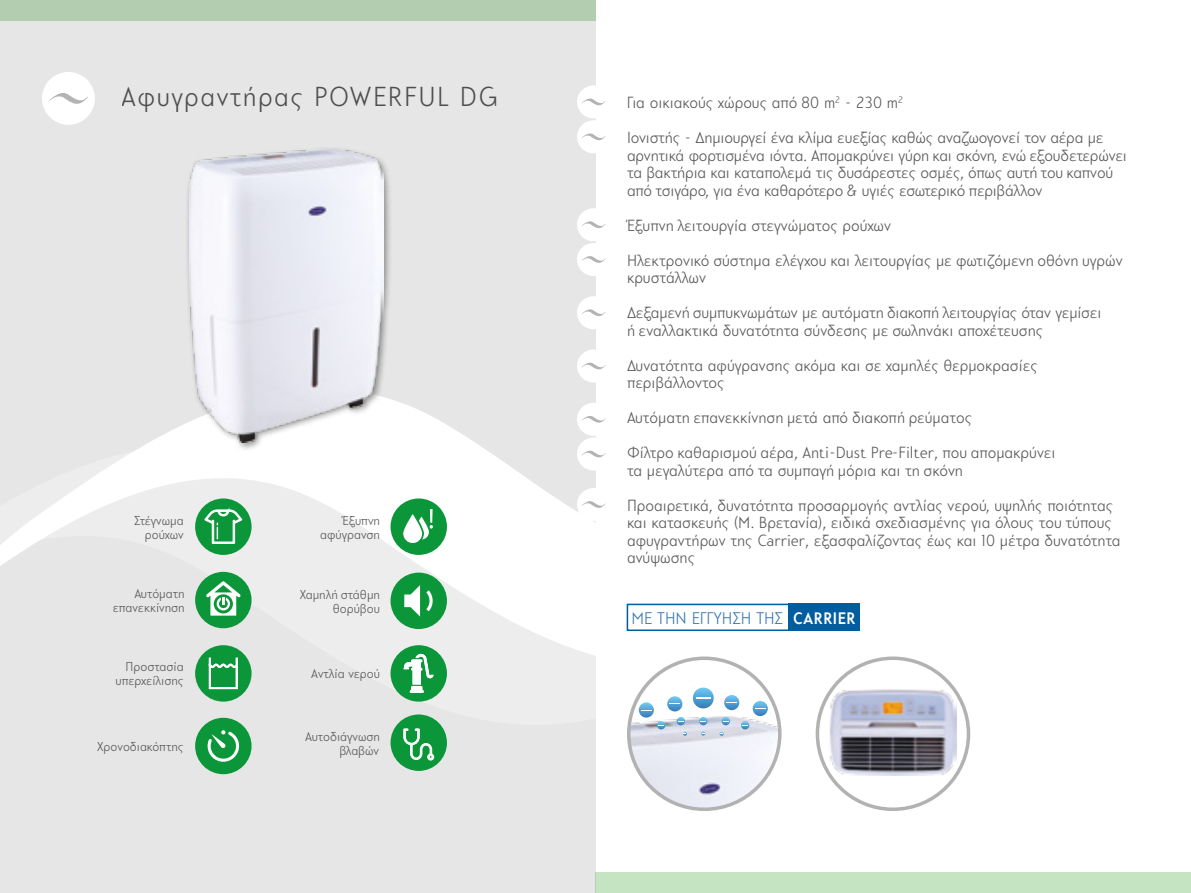
<style>
.page{position:relative;width:1191px;height:893px;background:#fff}
.page>*{position:absolute;margin:0;border:0;box-sizing:border-box;transform-origin:0 0}
.t1{font:300 29.75px "CF Roxan";letter-spacing:.05em;color:#575756}
.t2{font:300 18.2px "CF Roxan";color:#3876b2}
.t3{font:300 17.5px/35px "CF Roxan";letter-spacing:-.01em;color:#575756}
.t4{font:300 14px/14px "CF Roxan";color:#575756;text-align:right}
.s1{font-weight:700;color:#fff}
</style>
<div class="page">
<div style="left:0;top:0;width:595px;height:893px;background:#e6e6e6"></div>
<svg style="left:158px;top:381px;width:804px;height:317px"></svg>
<svg style="left:0;top:438px;width:828px;height:289px"></svg>
<div style="left:0;top:0;width:595px;height:21px;background:#b2cdaf"></div>
<div style="left:595px;top:872px;width:596px;height:21px;background:#c5e4c2"></div>
<div style="left:42px;top:72px;width:53px;height:53px;background:#fff;border-radius:50%"></div>
<svg style="left:49px;top:93px;width:39px;height:11px"></svg>
<div style="left:577px;top:85px;width:33px;height:33px;background:#fff;border-radius:50%"></div>
<svg style="left:581px;top:98px;width:25px;height:8px"></svg>
<div style="left:577px;top:120px;width:33px;height:33px;background:#fff;border-radius:50%"></div>
<svg style="left:582px;top:133px;width:24px;height:8px"></svg>
<div style="left:577px;top:208px;width:33px;height:33px;background:#fff;border-radius:50%"></div>
<svg style="left:581px;top:221px;width:25px;height:7px"></svg>
<div style="left:577px;top:243px;width:33px;height:33px;background:#fff;border-radius:50%"></div>
<svg style="left:581px;top:256px;width:25px;height:7px"></svg>
<div style="left:577px;top:296px;width:33px;height:33px;background:#fff;border-radius:50%"></div>
<svg style="left:581px;top:309px;width:25px;height:7px"></svg>
<div style="left:577px;top:349px;width:33px;height:33px;background:#fff;border-radius:50%"></div>
<svg style="left:581px;top:362px;width:25px;height:8px"></svg>
<div style="left:577px;top:403px;width:33px;height:33px;background:#fff;border-radius:50%"></div>
<svg style="left:581px;top:416px;width:25px;height:7px"></svg>
<div style="left:577px;top:488px;width:33px;height:33px;background:#fff;border-radius:50%"></div>
<svg style="left:581px;top:501px;width:25px;height:7px"></svg>
<div style="left:577px;top:437px;width:33px;height:33px;background:#fff;border-radius:50%"></div>
<svg style="left:581px;top:450px;width:25px;height:8px"></svg>
<div style="left:185px;top:148px;width:207px;height:304px;background:#000;opacity:.4"></div>
<img style="left:189px;top:149px;width:195px;height:293px">
<div style="left:788px;top:604px;width:71px;height:27px;background:#005d9f"></div>
<div style="left:626px;top:604px;width:233px;height:27px;border:2px solid #005d9f"></div>
<div style="left:195px;top:498px;width:56px;height:57px;background:#0b9739;border-radius:50%"></div>
<svg style="left:204px;top:507px;width:38px;height:37px"></svg>
<div style="left:195px;top:572px;width:56px;height:56px;background:#0b9739;border-radius:50%"></div>
<svg style="left:206px;top:581px;width:35px;height:35px"></svg>
<div style="left:195px;top:718px;width:56px;height:56px;background:#0b9739;border-radius:50%"></div>
<div style="left:390px;top:645px;width:57px;height:57px;background:#0b9739;border-radius:50%"></div>
<div style="left:390px;top:498px;width:57px;height:57px;background:#0b9739;border-radius:50%"></div>
<div style="left:195px;top:645px;width:56px;height:57px;background:#0b9739;border-radius:50%"></div>
<svg style="left:209px;top:658px;width:29px;height:31px"></svg>
<svg style="left:403px;top:653px;width:30px;height:40px"></svg>
<div style="left:390px;top:573px;width:57px;height:56px;background:#0b9739;border-radius:50%"></div>
<svg style="left:404px;top:585px;width:16px;height:32px"></svg>
<svg style="left:426px;top:590px;width:7px;height:21px"></svg>
<svg style="left:403px;top:514px;width:19px;height:29px"></svg>
<svg style="left:419px;top:509px;width:14px;height:30px"></svg>
<div style="left:390px;top:714px;width:57px;height:57px;background:#0b9739;border-radius:50%"></div>
<svg style="left:403px;top:728px;width:31px;height:32px"></svg>
<svg style="left:208px;top:730px;width:32px;height:32px"></svg>
<img style="left:829px;top:689px;width:128px;height:87px">
<div style="left:815px;top:656px;width:155px;height:155px;border:4px solid #b3b2b2;border-radius:50%"></div>
<img style="left:629px;top:716px;width:151px;height:93px">
<div style="left:627px;top:656px;width:154px;height:155px;border:4px solid #b3b2b2;border-radius:50%"></div>
<svg style="left:693px;top:687px;width:20px;height:21px"></svg>
<svg style="left:696px;top:697px;width:14px;height:1px"></svg>
<svg style="left:639px;top:702px;width:15px;height:16px"></svg>
<svg style="left:752px;top:701px;width:16px;height:15px"></svg>
<svg style="left:724px;top:695px;width:15px;height:15px"></svg>
<svg style="left:667px;top:696px;width:15px;height:15px"></svg>
<svg style="left:657px;top:721px;width:8px;height:8px"></svg>
<svg style="left:741px;top:721px;width:8px;height:8px"></svg>
<svg style="left:699px;top:717px;width:8px;height:8px"></svg>
<svg style="left:721px;top:717px;width:9px;height:8px"></svg>
<svg style="left:683px;top:732px;width:4px;height:4px"></svg>
<svg style="left:719px;top:732px;width:4px;height:4px"></svg>
<svg style="left:701px;top:731px;width:4px;height:5px"></svg>
<svg style="left:676px;top:717px;width:9px;height:8px"></svg>
<h1 class="t1" style="left:122px;top:80px;width:378px">Αφυγραντήρας POWERFUL DG</h1>
<p class="t3" style="left:627px;top:86px;width:478px">Για οικιακούς χώρους από 80 m<sup>2</sup> - 230 m<sup>2<br></sup>Ιονιστής - Δημιουργεί ένα κλίμα ευεξίας καθώς αναζωογονεί τον αέρα με</p>
<p class="t3" style="left:627px;top:147px;width:501px;line-height:17.5px">αρνητικά φορτισμένα ιόντα. Απομακρύνει γύρη και σκόνη, ενώ εξουδετερώνει τα βακτήρια και καταπολεμά τις δυσάρεστες οσμές, όπως αυτή του καπνού από τσιγάρο, για ένα καθαρότερο &amp; υγιές εσωτερικό περιβάλλον</p>
<p class="t3" style="left:627px;top:208px;width:497px">Έξυπνη λειτουργία στεγνώματος ρούχων<br>Ηλεκτρονικό σύστημα ελέγχου και λειτουργίας με φωτιζόμενη οθόνη υγρών</p>
<p class="t3" style="left:627px;top:261px;width:476px">κρυστάλλων<br>Δεξαμενή συμπυκνωμάτων με αυτόματη διακοπή λειτουργίας όταν γεμίσει</p>
<p class="t3" style="left:627px;top:313px;width:418px">ή εναλλακτικά δυνατότητα σύνδεσης με σωληνάκι αποχέτευσης<br>Δυνατότητα αφύγρανσης ακόμα και σε χαμηλές θερμοκρασίες</p>
<p class="t3" style="left:627px;top:366px;width:430px">περιβάλλοντος<br>Αυτόματη επανεκκίνηση μετά από διακοπή ρεύματος<br>Φίλτρο καθαρισμού αέρα, Αnti-Dust Pre-Filter, που απομακρύνει</p>
<p class="t3" style="left:627px;top:453px;width:487px">τα μεγαλύτερα από τα συμπαγή μόρια και τη σκόνη<br>Προαιρετικά, δυνατότητα προσαρμογής αντλίας νερού, υψηλής ποιότητας</p>
<p class="t3" style="left:627px;top:514px;width:495px;line-height:17.5px">και κατασκευής (Μ. Βρετανία), ειδικά σχεδιασμένης για όλους του τύπους αφυγραντήρων της Carrier, εξασφαλίζοντας έως και 10 μέτρα δυνατότητα ανύψωσης</p>
<p class="t4" style="left:134px;top:514px;width:51px">Στέγνωμα ρούχων</p>
<p class="t4" style="left:320px;top:514px;width:61px">Έξυπνη αφύγρανση</p>
<p class="t4" style="left:113px;top:587px;width:74px">Αυτόματη επανεκκίνηση</p>
<p class="t4" style="left:116px;top:660px;width:70px">Προστασία υπερχείλισης</p>
<p class="t4" style="left:97px;top:740px;width:88px">Χρονοδιακόπτης</p>
<p class="t4" style="left:300px;top:588px;width:82px">Χαμηλή στάθμη θορύβου</p>
<p class="t4" style="left:311px;top:667px;width:70px">Αντλία νερού</p>
<p class="t4" style="left:305px;top:730px;width:76px">Αυτοδιάγνωση βλαβών</p>
<p class="t2" style="left:631px;top:608px;width:226px">ΜΕ ΤΗΝ ΕΓΓΥΗΣΗ ΤΗΣ <span class="s1">CARRIER</span></p>
</div>
